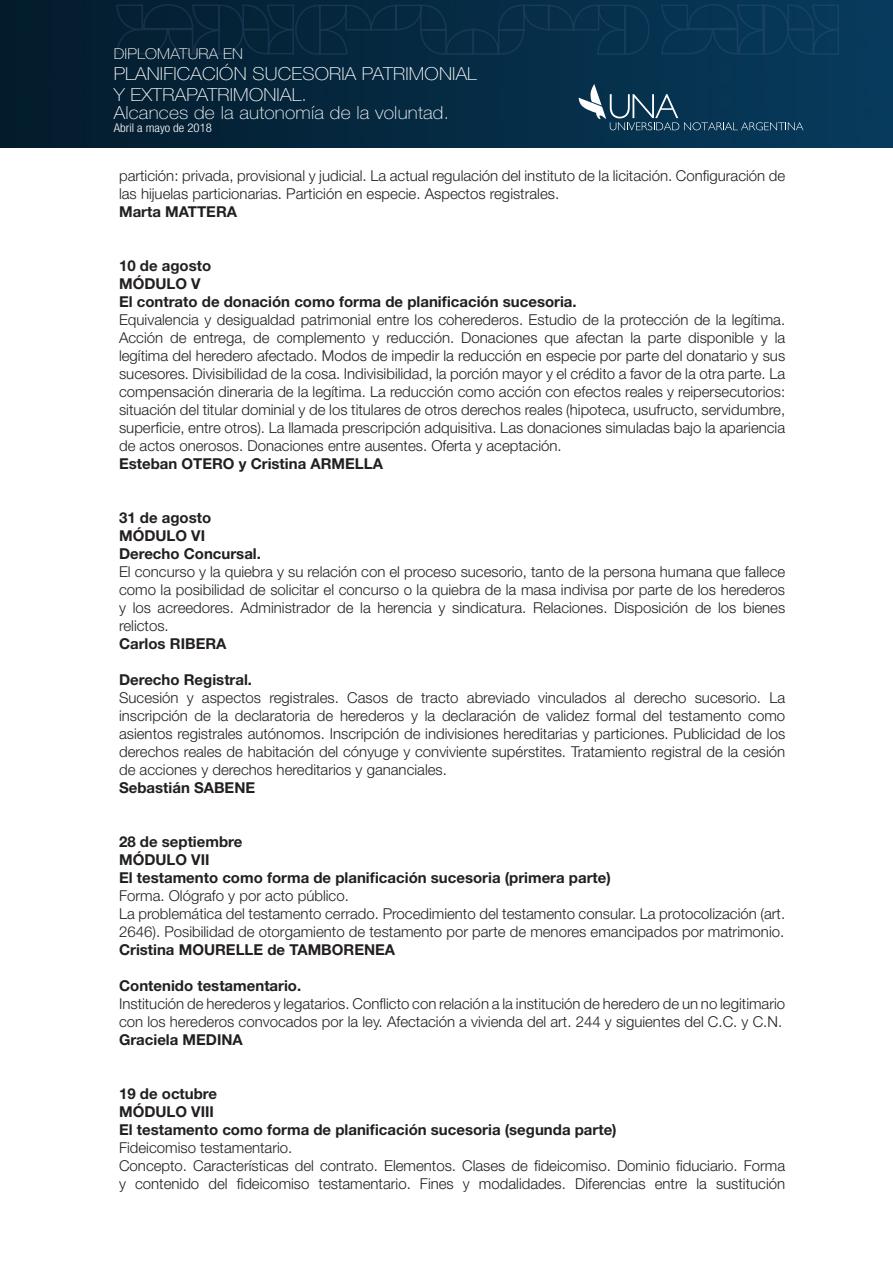
<style>
.page{position:relative;width:893px;height:1263px;background:#fff}
.page>*{position:absolute;margin:0;border:0;box-sizing:border-box;transform-origin:0 0}
.t1{font:100 18px/21px "Helvetica Neue";letter-spacing:.01em;color:#fff;scale:1.07 1}
.t2{font:300 15px/18px "Helvetica Neue";color:#231f20}
.t3{font:700 15px "Helvetica Neue";color:#231f20}
.t4{font:100 15px "Helvetica Neue";letter-spacing:.01em;color:#fff;scale:1.07 1}
.t5{font:300 condensed 12px "Helvetica Neue";color:#fff;scale:1.07 1}
</style>
<div class="page">
<img style="left:0;top:0;width:893px;height:147px">
<svg style="left:115px;top:3px;width:535px;height:53px;background:#072a41"></svg>
<svg style="left:660px;top:3px;width:180px;height:53px;background:#093756"></svg>
<svg style="left:579px;top:84px;width:224px;height:46px;background:#1d4661"></svg>
<p class="t4" style="left:114px;top:45px;width:122px">DIPLOMATURA EN</p>
<p class="t1" style="left:114px;top:63px;width:341px">PLANIFICACIÓN SUCESORIA PATRIMONIAL<br>Y EXTRAPATRIMONIAL.</p>
<p class="t1" style="left:114px;top:102px;width:315px">Alcances de la autonomía de la voluntad.</p>
<p class="t5" style="left:114px;top:121px;width:93px">Abril a mayo de 2018</p>
<p class="t2" style="left:119px;top:166px;width:668px">partición: privada, provisional y judicial. La actual regulación del instituto de la licitación. Configuración de las hijuelas particionarias. Partición en especie. Aspectos registrales.</p>
<p class="t3" style="left:119px;top:202px;width:120px">Marta MATTERA</p>
<p class="t3" style="left:119px;top:256px;width:94px">10 de agosto</p>
<p class="t3" style="left:119px;top:274px;width:83px">MÓDULO V</p>
<p class="t3" style="left:119px;top:292px;width:459px">El contrato de donación como forma de planificación sucesoria.</p>
<p class="t2" style="left:119px;top:310px;width:668px;text-align:justify">Equivalencia y desigualdad patrimonial entre los coherederos. Estudio de la protección de la legítima.<br>Acción de entrega, de complemento y reducción. Donaciones que afectan la parte disponible y la legítima del heredero afectado. Modos de impedir la reducción en especie por parte del donatario y sus sucesores. Divisibilidad de la cosa. Indivisibilidad, la porción mayor y el crédito a favor de la otra parte. La compensación dineraria de la legítima. La reducción como acción con efectos reales y reipersecutorios: situación del titular dominial y de los titulares de otros derechos reales (hipoteca, usufructo, servidumbre, superficie, entre otros). La llamada prescripción adquisitiva. Las donaciones simuladas bajo la apariencia de actos onerosos. Donaciones entre ausentes. Oferta y aceptación.</p>
<p class="t3" style="left:119px;top:454px;width:265px">Esteban OTERO y Cristina ARMELLA</p>
<p class="t3" style="left:119px;top:508px;width:94px">31 de agosto</p>
<p class="t3" style="left:119px;top:526px;width:88px">MÓDULO VI</p>
<p class="t3" style="left:119px;top:544px;width:143px">Derecho Concursal.</p>
<p class="t2" style="left:119px;top:562px;width:668px;text-align:justify">El concurso y la quiebra y su relación con el proceso sucesorio, tanto de la persona humana que fallece como la posibilidad de solicitar el concurso o la quiebra de la masa indivisa por parte de los herederos y los acreedores. Administrador de la herencia y sindicatura. Relaciones. Disposición de los bienes relictos.</p>
<p class="t3" style="left:119px;top:634px;width:109px">Carlos RIBERA</p>
<p class="t3" style="left:119px;top:670px;width:135px">Derecho Registral.</p>
<p class="t2" style="left:119px;top:688px;width:668px;text-align:justify">Sucesión y aspectos registrales. Casos de tracto abreviado vinculados al derecho sucesorio. La inscripción de la declaratoria de herederos y la declaración de validez formal del testamento como asientos registrales autónomos. Inscripción de indivisiones hereditarias y particiones. Publicidad de los derechos reales de habitación del cónyuge y conviviente supérstites. Tratamiento registral de la cesión de acciones y derechos hereditarios y gananciales.</p>
<p class="t3" style="left:119px;top:778px;width:138px">Sebastián SABENE</p>
<p class="t3" style="left:119px;top:832px;width:125px">28 de septiembre</p>
<p class="t3" style="left:119px;top:850px;width:92px">MÓDULO VII</p>
<p class="t3" style="left:119px;top:868px;width:493px">El testamento como forma de planificación sucesoria (primera parte)</p>
<p class="t2" style="left:119px;top:886px;width:231px">Forma. Ológrafo y por acto público.</p>
<p class="t2" style="left:119px;top:904px;width:668px">La problemática del testamento cerrado. Procedimiento del testamento consular. La protocolización (art.<br>2646). Posibilidad de otorgamiento de testamento por parte de menores emancipados por matrimonio.</p>
<p class="t3" style="left:119px;top:940px;width:278px">Cristina MOURELLE de TAMBORENEA</p>
<p class="t3" style="left:119px;top:976px;width:184px">Contenido testamentario.</p>
<p class="t2" style="left:119px;top:994px;width:668px">Institución de herederos y legatarios. Conflicto con relación a la institución de heredero de un no legitimario con los herederos convocados por la ley. Afectación a vivienda del art. 244 y siguientes del C.C. y C.N.</p>
<p class="t3" style="left:119px;top:1030px;width:125px">Graciela MEDINA</p>
<p class="t3" style="left:119px;top:1084px;width:100px">19 de octubre</p>
<p class="t3" style="left:119px;top:1102px;width:96px">MÓDULO VIII</p>
<p class="t3" style="left:119px;top:1120px;width:499px">El testamento como forma de planificación sucesoria (segunda parte)</p>
<p class="t2" style="left:119px;top:1138px;width:175px">Fideicomiso testamentario.</p>
<p class="t2" style="left:119px;top:1156px;width:668px">Concepto. Características del contrato. Elementos. Clases de fideicomiso. Dominio fiduciario. Forma y contenido del fideicomiso testamentario. Fines y modalidades. Diferencias entre la sustitución</p>
</div>
